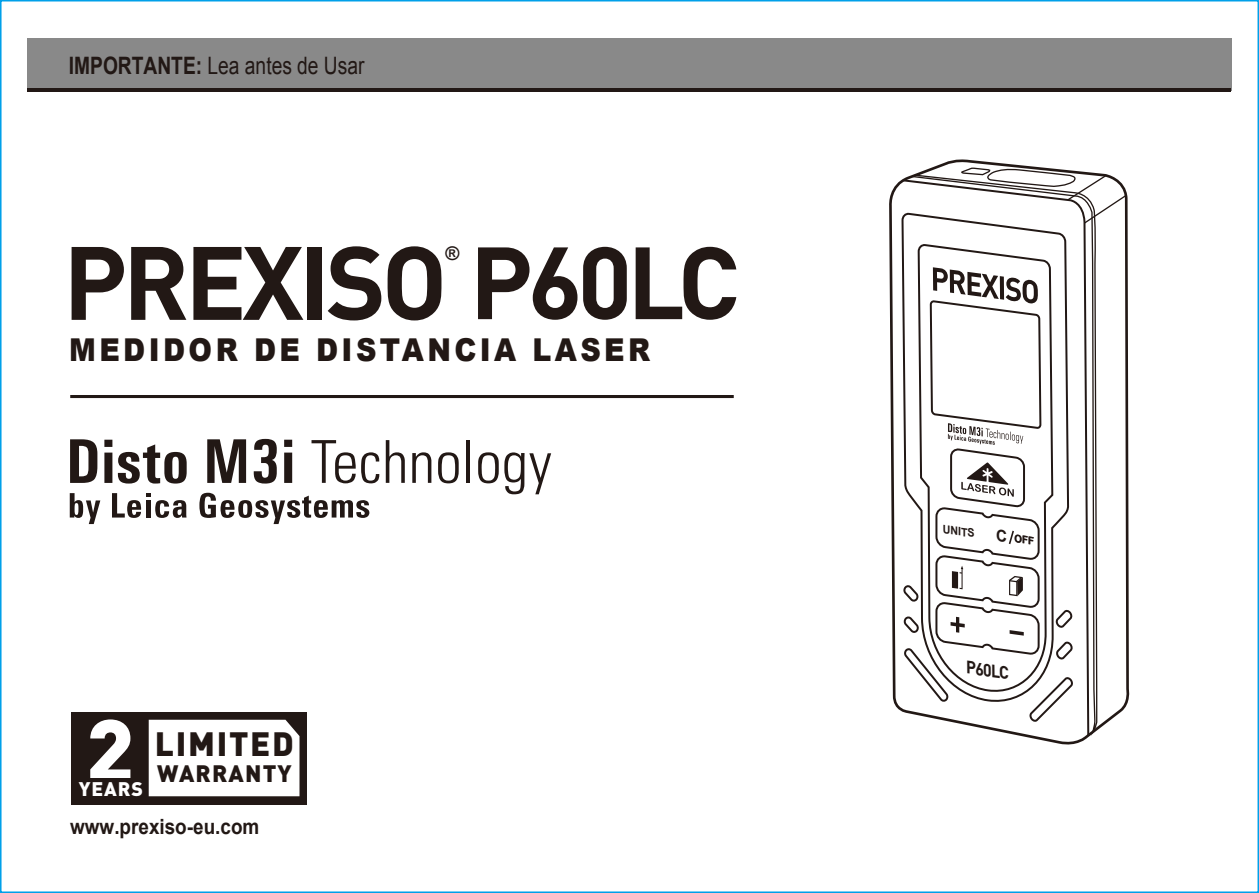
<style>
.page{position:relative;width:1259px;height:893px;background:#fff}
.page>*{position:absolute;margin:0;border:0;box-sizing:border-box;transform-origin:0 0}
.t1{font:700 100.8px "DIN";letter-spacing:-.05em;color:#221815}
.t2{font:900 87.6px "DIN";color:#fff}
.t3{font:900 33.3px "DIN";letter-spacing:.05em;color:#221815}
.t4{font:900 31.5px "Arial";letter-spacing:.12em;color:#221815;scale:.9 1}
.t5{font:24px "Arial";color:#221815;scale:.8 1}
.t6{font:900 23.4px "DIN";letter-spacing:.05em;color:#221815}
.t7{font:700 21px "Arial";color:#221815;scale:.9 1}
.t8{font:900 19.5px "DIN";letter-spacing:.05em;color:#fff}
.t9{font:700 18.9px "Arial";color:#221815}
.t10{font:italic 700 17.7px "DIN";color:#221815;scale:.91 1}
.t11{font:700 11.4px "Arial";color:#221815;scale:.94 1}
.t12{font:700 10.5px "Arial";color:#221815;scale:.94 1}
.s1{font-weight:700}
.s2{font-size:16.5px}
</style>
<div class="page">
<div style="left:28px;top:38px;width:1204px;height:52px;background:#898989"></div>
<hr style="left:28px;top:88px;width:1203px;height:4px;background:#221815">
<hr style="left:70px;top:395px;width:664px;height:3px;background:#221815">
<svg style="left:199px;top:493px;width:170px;height:31px"></svg>
<svg style="left:112px;top:493px;width:74px;height:25px"></svg>
<svg style="left:70px;top:493px;width:30px;height:31px"></svg>
<svg style="left:70px;top:439px;width:222px;height:45px"></svg>
<hr style="left:466px;top:440px;width:4px;height:43px;background:#221815">
<svg style="left:438px;top:452px;width:21px;height:31px"></svg>
<svg style="left:412px;top:452px;width:19px;height:31px"></svg>
<svg style="left:386px;top:440px;width:19px;height:43px"></svg>
<svg style="left:311px;top:440px;width:68px;height:43px"></svg>
<svg style="left:478px;top:452px;width:73px;height:42px"></svg>
<svg style="left:889px;top:181px;width:241px;height:564px"></svg>
<svg style="left:1090px;top:225px;width:8px;height:511px"></svg>
<svg style="left:1071px;top:225px;width:19px;height:512px"></svg>
<svg style="left:1071px;top:170px;width:57px;height:55px"></svg>
<svg style="left:900px;top:168px;width:171px;height:577px"></svg>
<svg style="left:916px;top:167px;width:138px;height:256px"></svg>
<svg style="left:928px;top:159px;width:114px;height:264px"></svg>
<svg style="left:902px;top:423px;width:173px;height:301px"></svg>
<svg style="left:72px;top:247px;width:52px;height:73px"></svg>
<svg style="left:131px;top:247px;width:55px;height:73px"></svg>
<svg style="left:193px;top:247px;width:110px;height:73px"></svg>
<div style="left:308px;top:247px;width:14px;height:73px;background:#221815"></div>
<svg style="left:328px;top:246px;width:53px;height:74px"></svg>
<svg style="left:387px;top:246px;width:54px;height:74px"></svg>
<div style="left:72px;top:712px;width:235px;height:92px;background:#221815"></div>
<div style="left:149px;top:720px;width:150px;height:76px;background:#fff"></div>
<p class="t5" style="left:69px;top:49px;width:371px"><span class="s1">IMPORTANTE:</span> Lea antes de Usar</p>
<p class="t9" style="left:445px;top:241px;width:15px">®</p>
<p class="t1" style="left:470px;top:217px;width:272px">P60LC</p>
<p class="t4" style="left:69px;top:326px;width:647px">MEDIDOR DE DISTANCIA LASER</p>
<p class="t2" style="left:86px;top:692px;width:50px">2</p>
<p class="t8" style="left:79px;top:776px;width:66px">YEARS</p>
<p class="t3" style="left:155px;top:722px;width:140px">LIMITED</p>
<p class="t6" style="left:157px;top:758px;width:136px">WARRANTY</p>
<p class="t7" style="left:70px;top:812px;width:212px">www.prexiso-eu.com</p>
<p class="t11" style="left:944px;top:521px;width:36px;rotate:8deg">UNITS</p>
<p class="t12" style="left:998px;top:529px;width:42px;rotate:8deg"><span class="s2">C</span> OFF</p>
<p class="t10" style="left:968px;top:655px;width:49px;rotate:8deg">P60LC</p>
</div>
